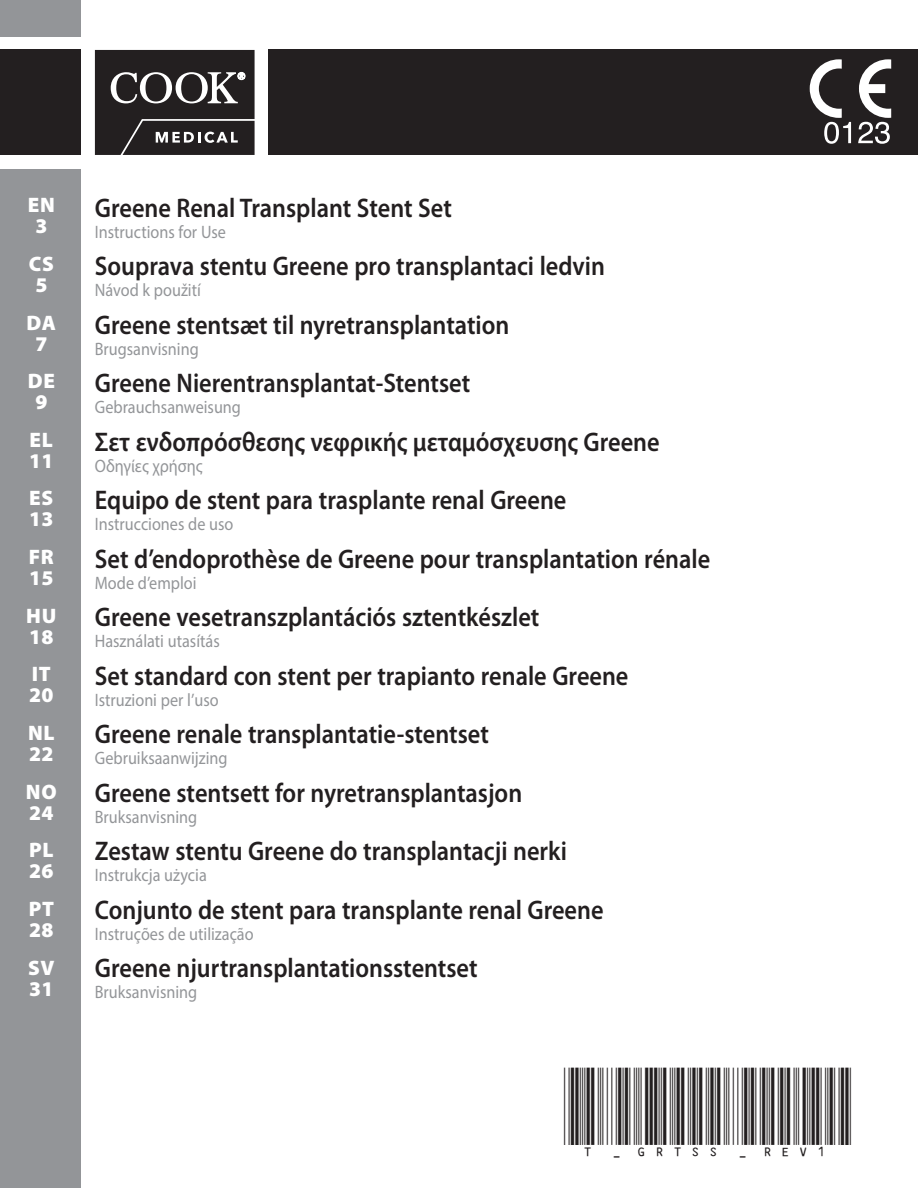
<style>
.page{position:relative;width:918px;height:1188px;background:#fff}
.page>*{position:absolute;margin:0;border:0;box-sizing:border-box;transform-origin:0 0}
.t1{font:600 27px "Myriad Pro";color:#231f20;scale:.9 1}
.t2{font:22.5px "Ext HC39 d";color:#231f20}
.t3{font:900 21px/21px "Myriad Pro";letter-spacing:.035em;color:#fff}
.t4{font:18px "Myriad Pro";color:#939598;scale:.9 1}
</style>
<div class="page">
<div style="left:0;top:169px;width:81px;height:1019px;background:#939598"></div>
<div style="left:268px;top:50px;width:650px;height:105px;background:#231f20"></div>
<div style="left:0;top:50px;width:81px;height:105px;background:#231f20"></div>
<div style="left:0;top:0;width:81px;height:36px;background:#939598"></div>
<svg style="left:95px;top:50px;width:160px;height:105px;background:#3d393a"></svg>
<svg style="left:810px;top:59px;width:41px;height:85px"></svg>
<svg style="left:858px;top:59px;width:33px;height:85px"></svg>
<p class="t3" style="left:28px;top:195px;width:29px;text-align:center">EN<br>3</p>
<p class="t3" style="left:29px;top:254px;width:27px;text-align:center">CS<br>5</p>
<p class="t3" style="left:27px;top:312px;width:31px;text-align:center">DA<br>7</p>
<p class="t3" style="left:28px;top:371px;width:29px;text-align:center">DE<br>9</p>
<p class="t3" style="left:29px;top:429px;width:26px">EL<br>11</p>
<p class="t3" style="left:29px;top:488px;width:26px">ES<br>13</p>
<p class="t3" style="left:29px;top:547px;width:27px">FR<br>15</p>
<p class="t3" style="left:26px;top:605px;width:32px">HU<br>18</p>
<p class="t3" style="left:29px;top:664px;width:26px">IT<br>20</p>
<p class="t3" style="left:28px;top:723px;width:28px">NL<br>22</p>
<p class="t3" style="left:26px;top:781px;width:32px">NO<br>24</p>
<p class="t3" style="left:29px;top:840px;width:26px">PL<br>26</p>
<p class="t3" style="left:29px;top:899px;width:27px">PT<br>28</p>
<p class="t3" style="left:28px;top:957px;width:28px">SV<br>31</p>
<p class="t1" style="left:95px;top:193px;width:398px">Greene Renal Transplant Stent Set</p>
<p class="t4" style="left:95px;top:221px;width:147px">Instructions for Use</p>
<p class="t1" style="left:95px;top:251px;width:568px">Souprava stentu Greene pro transplantaci ledvin</p>
<p class="t4" style="left:95px;top:279px;width:119px">Návod k použití</p>
<p class="t1" style="left:95px;top:310px;width:462px">Greene stentsæt til nyretransplantation</p>
<p class="t4" style="left:95px;top:338px;width:117px">Brugsanvisning</p>
<p class="t1" style="left:95px;top:368px;width:419px">Greene Nierentransplantat-Stentset</p>
<p class="t4" style="left:95px;top:396px;width:164px">Gebrauchsanweisung</p>
<p class="t1" style="left:95px;top:427px;width:629px">Σετ ενδοπρόσθεσης νεφρικής μεταμόσχευσης Greene</p>
<p class="t4" style="left:95px;top:455px;width:121px">Οδηγίες χρήσης</p>
<p class="t1" style="left:95px;top:485px;width:526px">Equipo de stent para trasplante renal Greene</p>
<p class="t4" style="left:95px;top:513px;width:156px">Instrucciones de uso</p>
<p class="t1" style="left:95px;top:544px;width:685px">Set d’endoprothèse de Greene pour transplantation rénale</p>
<p class="t4" style="left:95px;top:572px;width:115px">Mode d’emploi</p>
<p class="t1" style="left:95px;top:602px;width:495px">Greene vesetranszplantációs sztentkészlet</p>
<p class="t4" style="left:95px;top:630px;width:140px">Használati utasítás</p>
<p class="t1" style="left:95px;top:661px;width:594px">Set standard con stent per trapianto renale Greene</p>
<p class="t4" style="left:95px;top:689px;width:139px">Istruzioni per l’uso</p>
<p class="t1" style="left:95px;top:719px;width:439px">Greene renale transplantatie-stentset</p>
<p class="t4" style="left:95px;top:747px;width:149px">Gebruiksaanwijzing</p>
<p class="t1" style="left:95px;top:778px;width:476px">Greene stentsett for nyretransplantasjon</p>
<p class="t4" style="left:95px;top:806px;width:115px">Bruksanvisning</p>
<p class="t1" style="left:95px;top:836px;width:526px">Zestaw stentu Greene do transplantacji nerki</p>
<p class="t4" style="left:95px;top:864px;width:126px">Instrukcja użycia</p>
<p class="t1" style="left:95px;top:895px;width:567px">Conjunto de stent para transplante renal Greene</p>
<p class="t4" style="left:95px;top:923px;width:178px">Instruções de utilização</p>
<p class="t1" style="left:95px;top:953px;width:427px">Greene njurtransplantationsstentset</p>
<p class="t4" style="left:95px;top:981px;width:115px">Bruksanvisning</p>
<p class="t2" style="left:564px;top:1124px;width:290px">*T_GRTSS_REV1*</p>
</div>
